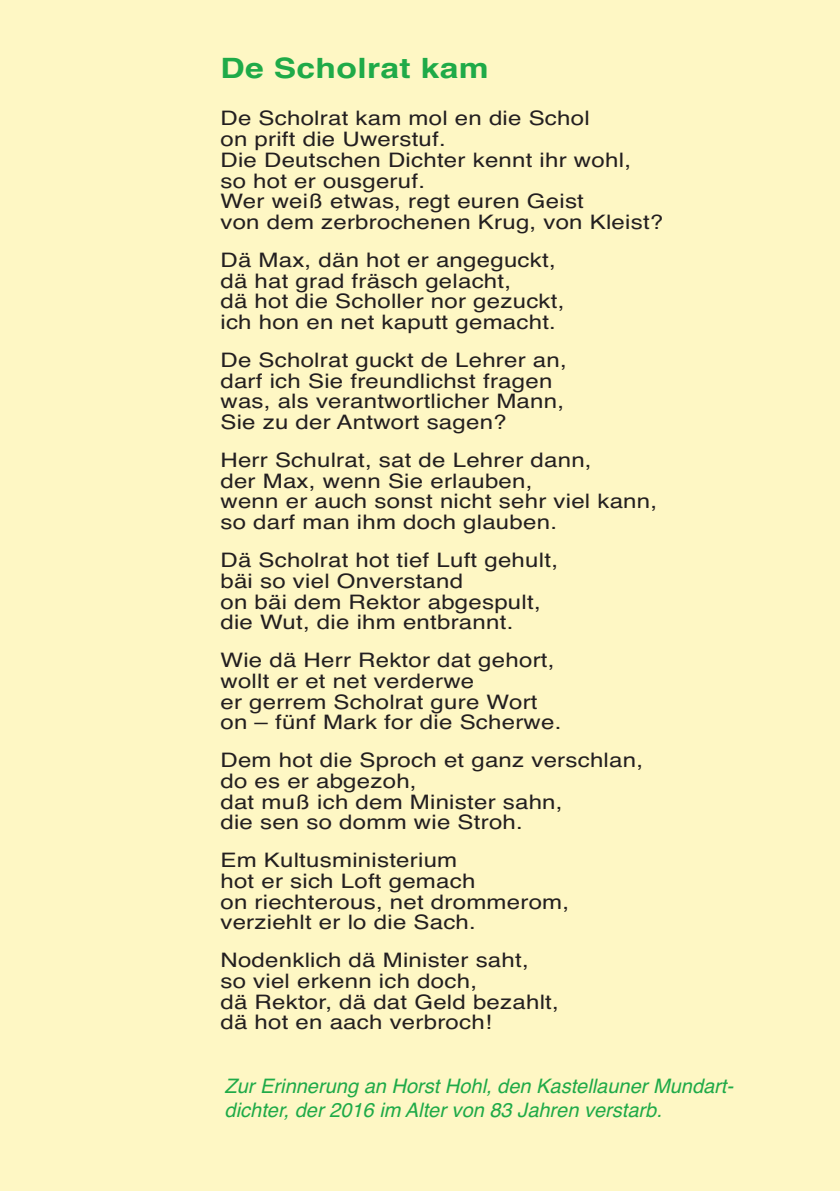
<style>
.page{position:relative;width:840px;height:1191px;background:#fff}
.page>*{position:absolute;margin:0;border:0;box-sizing:border-box;transform-origin:0 0}
.t1{font:700 28px "Helvetica";letter-spacing:.01em;color:#1faa48;scale:1.2 1}
.t2{font:20px/20.8px "Helvetica";letter-spacing:.01em;color:#231f20;scale:1.2 1}
.t3{font:italic 20px/24px "Helvetica";color:#1faa48}
</style>
<div class="page">
<div style="left:0;top:0;width:839px;height:1191px;background:#fef7c4"></div>
<h1 class="t1" style="left:220px;top:52px;width:225px">De Scholrat kam</h1>
<p class="t2" style="left:220px;top:108px;width:370px">De Scholrat kam mol en die Schol<br>on prift die Uwerstuf.<br>Die Deutschen Dichter kennt ihr wohl,<br>so hot er ousgeruf.<br>Wer weiß etwas, regt euren Geist<br>von dem zerbrochenen Krug, von Kleist?</p>
<p class="t2" style="left:220px;top:249px;width:288px">Dä Max, dän hot er angeguckt, dä hat grad fräsch gelacht,<br>dä hot die Scholler nor gezuckt, ich hon en net kaputt gemacht.</p>
<p class="t2" style="left:220px;top:349px;width:290px">De Scholrat guckt de Lehrer an, darf ich Sie freundlichst fragen was, als verantwortlicher Mann,<br>Sie zu der Antwort sagen?</p>
<p class="t2" style="left:220px;top:449px;width:365px">Herr Schulrat, sat de Lehrer dann,<br>der Max, wenn Sie erlauben,<br>wenn er auch sonst nicht sehr viel kann, so darf man ihm doch glauben.</p>
<p class="t2" style="left:220px;top:549px;width:283px">Dä Scholrat hot tief Luft gehult, bäi so viel Onverstand<br>on bäi dem Rektor abgespult, die Wut, die ihm entbrannt.</p>
<p class="t2" style="left:220px;top:649px;width:285px">Wie dä Herr Rektor dat gehort, wollt er et net verderwe<br>er gerrem Scholrat gure Wort on – fünf Mark for die Scherwe.</p>
<p class="t2" style="left:220px;top:749px;width:353px">Dem hot die Sproch et ganz verschlan, do es er abgezoh,<br>dat muß ich dem Minister sahn,<br>die sen so domm wie Stroh.</p>
<p class="t2" style="left:220px;top:849px;width:292px">Em Kultusministerium<br>hot er sich Loft gemach<br>on riechterous, net drommerom, verziehlt er lo die Sach.</p>
<p class="t2" style="left:220px;top:949px;width:283px">Nodenklich dä Minister saht, so viel erkenn ich doch,<br>dä Rektor, dä dat Geld bezahlt, dä hot en aach verbroch!</p>
<p class="t3" style="left:224px;top:1074px;width:510px">Zur Erinnerung an Horst Hohl, den Kastellauner Mundart&shy;dichter, der 2016 im Alter von 83 Jahren verstarb.</p>
</div>
